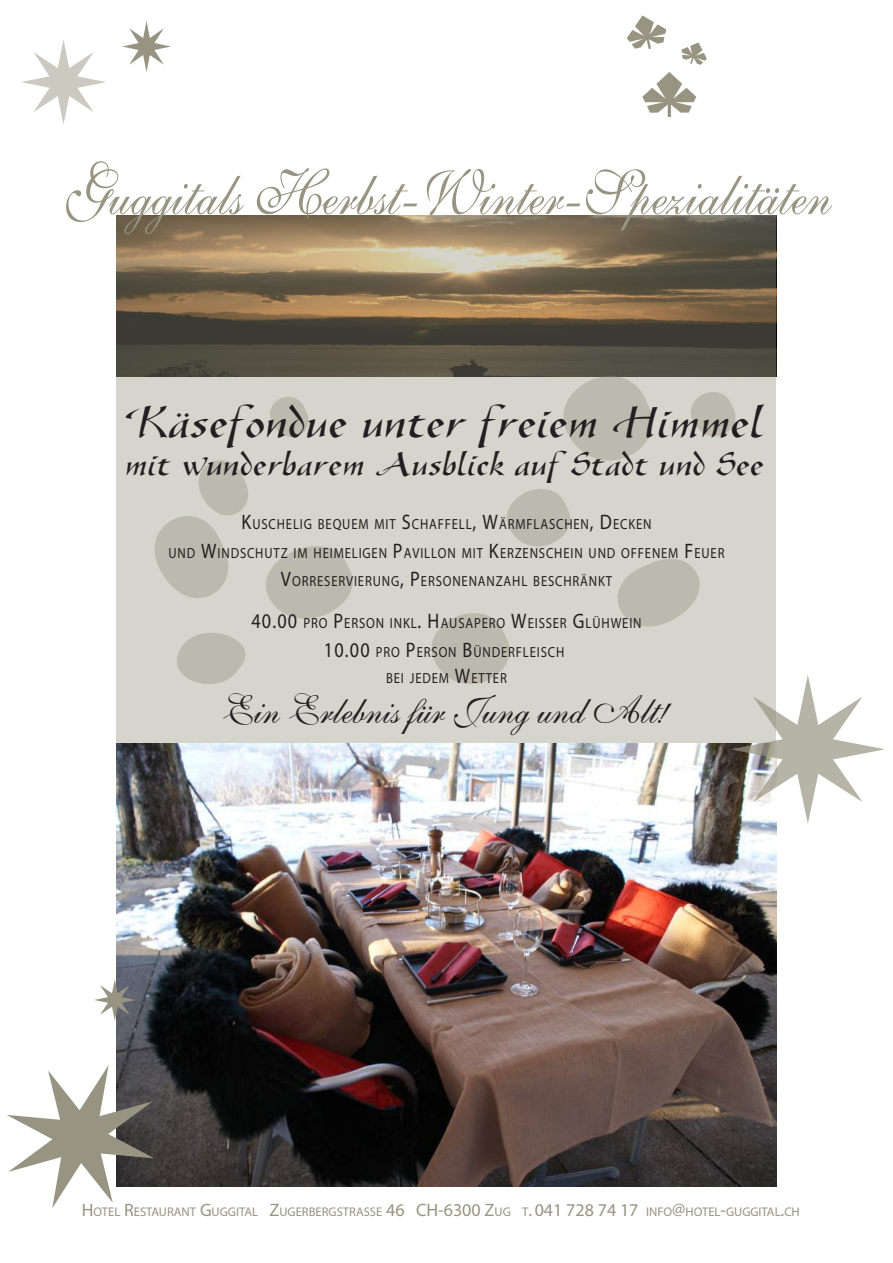
<style>
.page{position:relative;width:893px;height:1263px;background:#fff}
.page>*{position:absolute;margin:0;border:0;box-sizing:border-box;transform-origin:0 0}
.t1{font:63px "Shelley Volante BT";color:#979481;scale:.89 1}
.t2{font:46.5px "Gaze Normal";color:#231f20;scale:1.04 1}
.t3{font:39px "Shelley Volante BT";color:#231f20}
.t4{font:34.5px "Gaze Normal";color:#231f20;scale:1.04 1}
.t5{font:14.7px/28.5px "Myriad Pro";letter-spacing:.065em;color:#231f20;text-align:center;scale:.86 1}
.t6{font:12.6px "Myriad";color:#979481}
.s1{font-size:21px}
.s2{font-size:18px}
</style>
<div class="page">
<svg style="left:117px;top:215px;width:659px;height:529px;background:#b4afa2"></svg>
<svg style="left:642px;top:72px;width:54px;height:45px"></svg>
<svg style="left:681px;top:42px;width:26px;height:23px"></svg>
<svg style="left:627px;top:15px;width:39px;height:34px"></svg>
<img style="left:117px;top:744px;width:659px;height:442px">
<svg style="left:116px;top:978px;width:20px;height:43px"></svg>
<img style="left:730px;top:672px;width:47px;height:152px">
<svg style="left:116px;top:1033px;width:69px;height:154px;background:#3e3b3d"></svg>
<h1 class="t1" style="left:64px;top:154px;width:864px">Guggitals Herbst-Winter-Spezialitäten</h1>
<h2 class="t2" style="left:126px;top:398px;width:615px">Käsefondue unter freiem Himmel</h2>
<h3 class="t4" style="left:126px;top:445px;width:616px">mit wunderbarem Ausblick auf Stadt und See</h3>
<p class="t5" style="left:168px;top:510px;width:648px"><span class="s1">K</span>USCHELIG BEQUEM MIT <span class="s1">S</span>CHAFFELL<span class="s1">, W</span>ÄRMFLASCHEN<span class="s1">, D</span>ECKEN<br>UND <span class="s1">W</span>INDSCHUTZ IM HEIMELIGEN <span class="s1">P</span>AVILLON MIT <span class="s1">K</span>ERZENSCHEIN UND OFFENEM <span class="s1">F</span>EUER<br><span class="s1">V</span>ORRESERVIERUNG<span class="s1">, P</span>ERSONENANZAHL BESCHRÄNKT</p>
<p class="t5" style="left:251px;top:609px;width:455px"><span class="s1">40.00</span> PRO <span class="s1">P</span>ERSON INKL<span class="s1">. H</span>AUSAPERO <span class="s1">W</span>EISSER <span class="s1">G</span>LÜHWEIN<br><span class="s1">10.00</span> PRO <span class="s1">P</span>ERSON <span class="s1">B</span>ÜNDERFLEISCH</p>
<p class="t5" style="left:386px;top:664px;width:142px">BEI JEDEM <span class="s1">W</span>ETTER</p>
<h3 class="t3" style="left:222px;top:686px;width:448px">Ein Erlebnis für Jung und Alt!</h3>
<p class="t6" style="left:82px;top:1206px;width:719px"><span class="s2">H</span>OTEL <span class="s2">R</span>ESTAURANT <span class="s2">G</span>UGGITAL <span class="s2">Z</span>UGERBERGSTRASSE <span class="s2">46 CH-6300 Z</span>UG T<span class="s2">. 041 728 74 17</span> INFO<span class="s2">@</span>HOTEL<span class="s2">-</span>GUGGITAL<span class="s2">.</span>CH</p>
</div>
